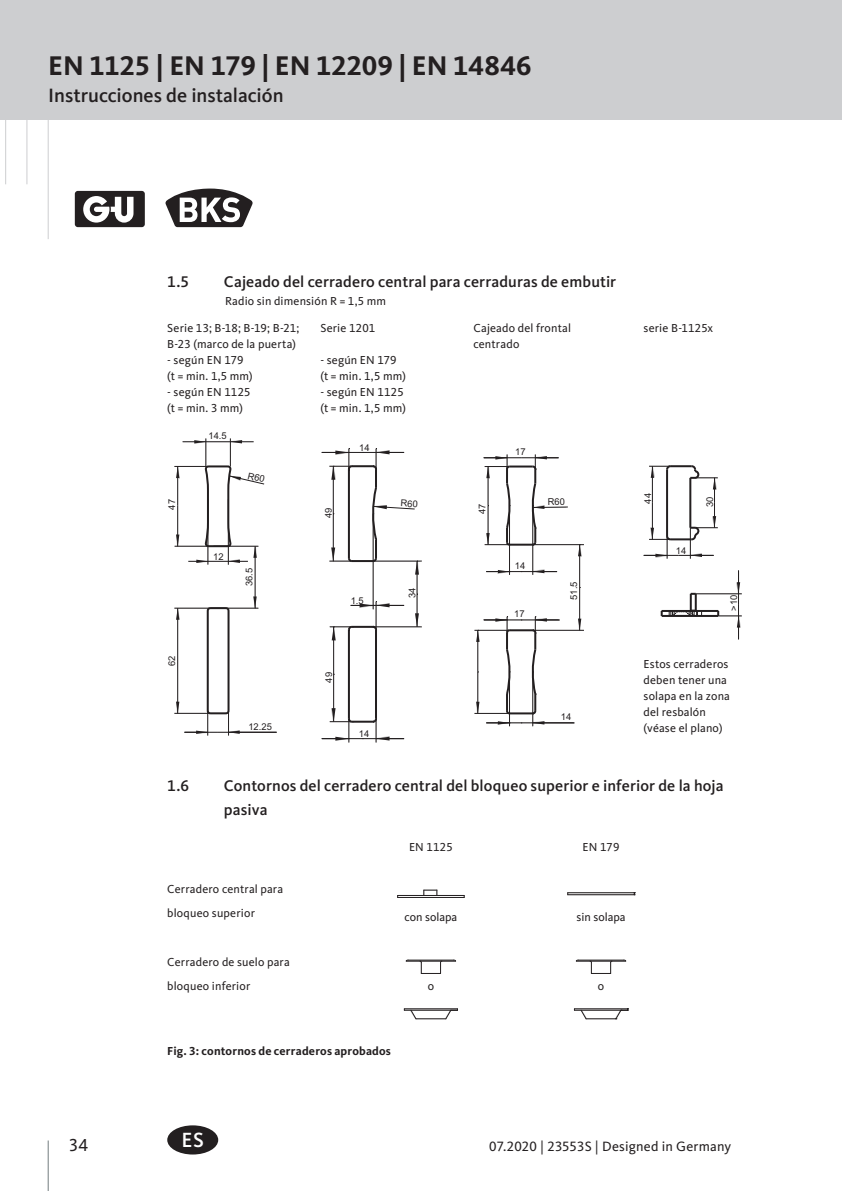
<style>
.page{position:relative;width:842px;height:1191px;background:#fff}
.page>*{position:absolute;margin:0;border:0;box-sizing:border-box;transform-origin:0 0}
.t1{font:700 28px "Kievit Pro";color:#231f20}
.t2{font:500 21.4px "Kievit Pro";color:#fff}
.t3{font:500 20px "Kievit Pro";color:#231f20}
.t4{font:18px "Kievit Pro";color:#231f20}
.t5{font:500 16px/24px "Kievit Pro";letter-spacing:.01em;color:#231f20}
.t6{font:14px "Kievit Pro";letter-spacing:.015em;color:#231f20}
.TD_Fließtext{font:12px/16px "Kievit Pro";letter-spacing:.015em;color:#231f20}
._07_Text_im_Bild{font:12px/24px "Kievit Pro";letter-spacing:.015em;color:#231f20}
._06_Textüberschrift{font:700 12px "Kievit Pro";letter-spacing:.02em;color:#231f20}
._11_Tabellenkörper{font:12px "Kievit Pro";color:#231f20}
.t7{font:9.4px "Arial";color:#231f20}
</style>
<div class="page">
<hr style="left:48px;top:1140px;width:1px;height:51px;background:#727c7e">
<hr style="left:48px;top:119px;width:1px;height:120px;background:#cdced0">
<hr style="left:27px;top:119px;width:1px;height:65px;background:#cdced0">
<hr style="left:5px;top:119px;width:1px;height:65px;background:#cdced0">
<div style="left:0;top:0;width:842px;height:119px;background:#cdced0"></div>
<div style="left:75px;top:191px;width:70px;height:36px;background:#231f20;border-radius:3px"></div>
<svg style="left:83px;top:196px;width:50px;height:27px"></svg>
<svg style="left:166px;top:188px;width:87px;height:39px"></svg>
<div style="left:167px;top:1125px;width:51px;height:29px;background:#231f20;border-radius:50%"></div>
<hr style="left:218px;top:732px;width:59px;height:1px;background:#231f20">
<hr style="left:174px;top:608px;width:35px;height:1px;background:#231f20">
<hr style="left:174px;top:713px;width:35px;height:1px;background:#231f20">
<hr style="left:175px;top:546px;width:32px;height:1px;background:#231f20">
<hr style="left:174px;top:466px;width:33px;height:1px;background:#231f20">
<hr style="left:509px;top:672px;width:1px;height:54px;background:#231f20">
<hr style="left:532px;top:672px;width:1px;height:54px;background:#231f20">
<hr style="left:521px;top:722px;width:52px;height:1px;background:#231f20">
<hr style="left:533px;top:630px;width:50px;height:1px;background:#231f20">
<hr style="left:533px;top:544px;width:50px;height:1px;background:#231f20">
<hr style="left:579px;top:587px;width:1px;height:43px;background:#231f20">
<hr style="left:579px;top:544px;width:1px;height:43px;background:#231f20">
<svg style="left:578px;top:618px;width:6px;height:13px"></svg>
<svg style="left:578px;top:544px;width:6px;height:12px"></svg>
<hr style="left:474px;top:630px;width:35px;height:1px;background:#231f20">
<hr style="left:474px;top:713px;width:35px;height:1px;background:#231f20">
<svg style="left:644px;top:465px;width:98px;height:174px"></svg>
<svg style="left:405px;top:959px;width:51px;height:15px"></svg>
<svg style="left:575px;top:959px;width:52px;height:15px"></svg>
<svg style="left:404px;top:1010px;width:13px;height:10px"></svg>
<hr style="left:416px;top:1018px;width:30px;height:1px;background:#231f20">
<hr style="left:404px;top:1009px;width:53px;height:1px;background:#231f20">
<hr style="left:404px;top:1008px;width:53px;height:1px;background:#231f20">
<svg style="left:444px;top:1008px;width:14px;height:12px"></svg>
<svg style="left:574px;top:1010px;width:13px;height:10px"></svg>
<hr style="left:586px;top:1018px;width:30px;height:1px;background:#231f20">
<hr style="left:574px;top:1009px;width:54px;height:1px;background:#231f20">
<hr style="left:574px;top:1008px;width:54px;height:1px;background:#231f20">
<svg style="left:615px;top:1008px;width:14px;height:12px"></svg>
<hr style="left:568px;top:894px;width:66px;height:1px;background:#231f20">
<hr style="left:568px;top:892px;width:66px;height:1px;background:#231f20">
<hr style="left:398px;top:895px;width:66px;height:1px;background:#231f20">
<hr style="left:398px;top:897px;width:66px;height:1px;background:#231f20">
<svg style="left:423px;top:889px;width:14px;height:6px"></svg>
<svg style="left:176px;top:438px;width:89px;height:297px"></svg>
<svg style="left:322px;top:448px;width:100px;height:294px"></svg>
<svg style="left:476px;top:454px;width:91px;height:270px"></svg>
<h1 class="t1" style="left:48px;top:49px;width:485px">EN 1125 | EN 179 | EN 12209 | EN 14846</h1>
<h3 class="t3" style="left:48px;top:83px;width:237px">Instrucciones de instalación</h3>
<p class="t5" style="left:167px;top:270px;width:24px">1.5</p>
<p class="t5" style="left:224px;top:270px;width:394px">Cajeado del cerradero central para cerraduras de embutir</p>
<p class="TD_Fließtext" style="left:167px;top:320px;width:134px">Serie 13; B‑18; B‑19; B‑21;<br>B‑23 (marco de la puerta)</p>
<p class="TD_Fließtext" style="left:167px;top:352px;width:87px">- según EN 179 (t = min. 1,5 mm)</p>
<p class="TD_Fließtext" style="left:167px;top:384px;width:85px">- según EN 1125 (t = min. 3 mm)</p>
<p class="t7" style="left:208px;top:433px;width:20px">14.5</p>
<p class="TD_Fließtext" style="left:225px;top:292px;width:162px">Radio sin dimensión R = 1,5 mm</p>
<p class="TD_Fließtext" style="left:473px;top:320px;width:99px">Cajeado del frontal centrado</p>
<p class="TD_Fließtext" style="left:320px;top:320px;width:56px">Serie 1201</p>
<p class="TD_Fließtext" style="left:320px;top:352px;width:87px">- según EN 179 (t = min. 1,5 mm)</p>
<p class="TD_Fließtext" style="left:320px;top:384px;width:87px">- según EN 1125 (t = min. 1,5 mm)</p>
<p class="t7" style="left:359px;top:444px;width:12px">14</p>
<p class="t7" style="left:515px;top:448px;width:12px">17</p>
<p class="t7" style="left:168px;top:509px;width:12px;rotate:-90deg">47</p>
<p class="t7" style="left:168px;top:665px;width:12px;rotate:-90deg">62</p>
<p class="t7" style="left:213px;top:553px;width:12px">12</p>
<p class="t7" style="left:246px;top:586px;width:20px;rotate:-90deg">36.5</p>
<p class="t7" style="left:248px;top:723px;width:25px">12.25</p>
<p class="t7" style="left:325px;top:518px;width:12px;rotate:-90deg">49</p>
<p class="t7" style="left:351px;top:597px;width:15px">1.5</p>
<p class="t7" style="left:325px;top:682px;width:12px;rotate:-90deg">49</p>
<p class="t7" style="left:359px;top:730px;width:12px">14</p>
<p class="t7" style="left:409px;top:598px;width:12px;rotate:-90deg">34</p>
<p class="t7" style="left:479px;top:514px;width:12px;rotate:-90deg">47</p>
<p class="t7" style="left:515px;top:562px;width:12px">14</p>
<p class="t7" style="left:514px;top:611px;width:12px">17</p>
<p class="t7" style="left:570px;top:600px;width:20px;rotate:-90deg">51.5</p>
<p class="t7" style="left:561px;top:713px;width:12px">14</p>
<p class="TD_Fließtext" style="left:643px;top:320px;width:71px">serie B-1125x</p>
<p class="t7" style="left:644px;top:504px;width:12px;rotate:-90deg">44</p>
<p class="t7" style="left:706px;top:507px;width:12px;rotate:-90deg">30</p>
<p class="t7" style="left:676px;top:547px;width:12px">14</p>
<p class="t7" style="left:730px;top:610px;width:17px;rotate:-90deg">&gt;10</p>
<p class="TD_Fließtext" style="left:643px;top:656px;width:88px">Estos cerraderos deben tener una solapa en la zona del resbalón</p>
<p class="TD_Fließtext" style="left:643px;top:720px;width:81px">(véase el plano)</p>
<p class="t5" style="left:167px;top:774px;width:23px">1.6</p>
<p class="t5" style="left:224px;top:774px;width:501px">Contornos del cerradero central del bloqueo superior e inferior de la hoja pasiva</p>
<h3 class="t4" style="left:69px;top:1134px;width:20px">34</h3>
<p class="_07_Text_im_Bild" style="left:167px;top:877px;width:117px">Cerradero central para bloqueo superior</p>
<p class="_07_Text_im_Bild" style="left:167px;top:950px;width:124px">Cerradero de suelo para bloqueo inferior</p>
<p class="_07_Text_im_Bild" style="left:409px;top:835px;width:45px">EN 1125</p>
<p class="_07_Text_im_Bild" style="left:583px;top:835px;width:38px">EN 179</p>
<p class="_11_Tabellenkörper" style="left:404px;top:909px;width:54px">con solapa</p>
<p class="_11_Tabellenkörper" style="left:576px;top:909px;width:51px">sin solapa</p>
<p class="_07_Text_im_Bild" style="left:428px;top:974px;width:8px">o</p>
<p class="_07_Text_im_Bild" style="left:598px;top:974px;width:8px">o</p>
<p class="_06_Textüberschrift" style="left:167px;top:1044px;width:225px">Fig. 3: contornos de cerraderos aprobados</p>
<h2 class="t2" style="left:182px;top:1127px;width:24px">ES</h2>
<p class="t6" style="left:489px;top:1138px;width:243px">07.2020 | 23553S | Designed in Germany</p>
</div>
